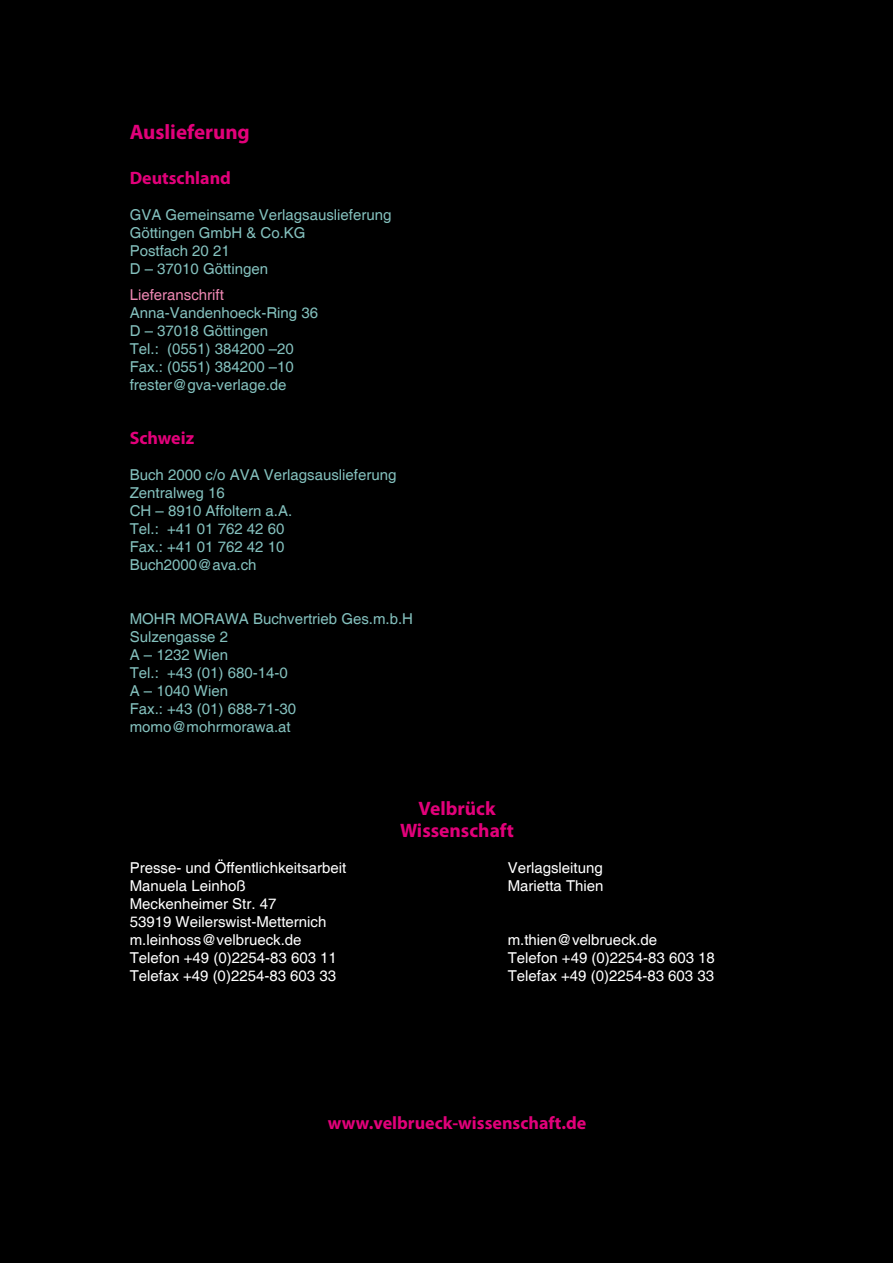
<style>
.page{position:relative;width:893px;height:1263px;background:#000}
.page>*{position:absolute;margin:0;border:0;box-sizing:border-box;transform-origin:0 0}
.t1{font:700 21px "Myriad Pro";color:#e2007a}
.t2{font:700 19.5px/22.5px "Myriad Pro";color:#e2007a;text-align:center}
.t3{font:700 18px "Myriad Pro";color:#e2007a}
.t4{font:15px/18px "Helvetica";color:#84c1be}
.t5{font:15px/18px "Helvetica";color:#fff}
.t6{font:15px "Helvetica";color:#ed87b2}
</style>
<div class="page">
<h1 class="t1" style="left:130px;top:118px;width:122px">Auslieferung</h1>
<p class="t3" style="left:130px;top:166px;width:103px">Deutschland</p>
<p class="t4" style="left:130px;top:206px;width:263px">GVA Gemeinsame Verlagsauslieferung<br>Göttingen GmbH &amp; Co.KG<br>Postfach 20 21<br>D – 37010 Göttingen</p>
<p class="t6" style="left:130px;top:286px;width:96px">Lieferanschrift</p>
<p class="t4" style="left:130px;top:304px;width:190px">Anna-Vandenhoeck-Ring 36<br>D – 37018 Göttingen<br>Tel.: (0551) 384200 –20<br>Fax.: (0551) 384200 –10 frester@gva-verlage.de</p>
<p class="t3" style="left:130px;top:426px;width:66px">Schweiz</p>
<p class="t4" style="left:130px;top:466px;width:268px">Buch 2000 c/o AVA Verlagsauslieferung<br>Zentralweg 16<br>CH – 8910 Affoltern a.A.<br>Tel.: +41 01 762 42 60<br>Fax.: +41 01 762 42 10<br>Buch2000@ava.ch</p>
<p class="t4" style="left:130px;top:610px;width:285px">MOHR MORAWA Buchvertrieb Ges.m.b.H<br>Sulzengasse 2<br>A – 1232 Wien<br>Tel.: +43 (01) 680-14-0<br>A – 1040 Wien<br>Fax.: +43 (01) 688-71-30 momo@mohrmorawa.at</p>
<h2 class="t2" style="left:400px;top:796px;width:115px">Velbrück<br>Wissenschaft</h2>
<p class="t5" style="left:130px;top:859px;width:218px">Presse- und Öffentlichkeitsarbeit</p>
<p class="t5" style="left:508px;top:859px;width:97px">Verlagsleitung</p>
<p class="t5" style="left:130px;top:877px;width:117px">Manuela Leinhoß</p>
<p class="t5" style="left:508px;top:877px;width:97px">Marietta Thien</p>
<p class="t5" style="left:130px;top:895px;width:198px">Meckenheimer Str. 47<br>53919 Weilerswist-Metternich m.leinhoss@velbrueck.de</p>
<p class="t5" style="left:508px;top:931px;width:151px">m.thien@velbrueck.de</p>
<p class="t5" style="left:130px;top:949px;width:209px">Telefon +49 (0)2254-83 603 11</p>
<p class="t5" style="left:508px;top:949px;width:209px">Telefon +49 (0)2254-83 603 18</p>
<p class="t5" style="left:130px;top:967px;width:208px">Telefax +49 (0)2254-83 603 33</p>
<p class="t5" style="left:508px;top:967px;width:208px">Telefax +49 (0)2254-83 603 33</p>
<p class="t3" style="left:328px;top:1111px;width:260px">www.velbrueck-wissenschaft.de</p>
</div>
